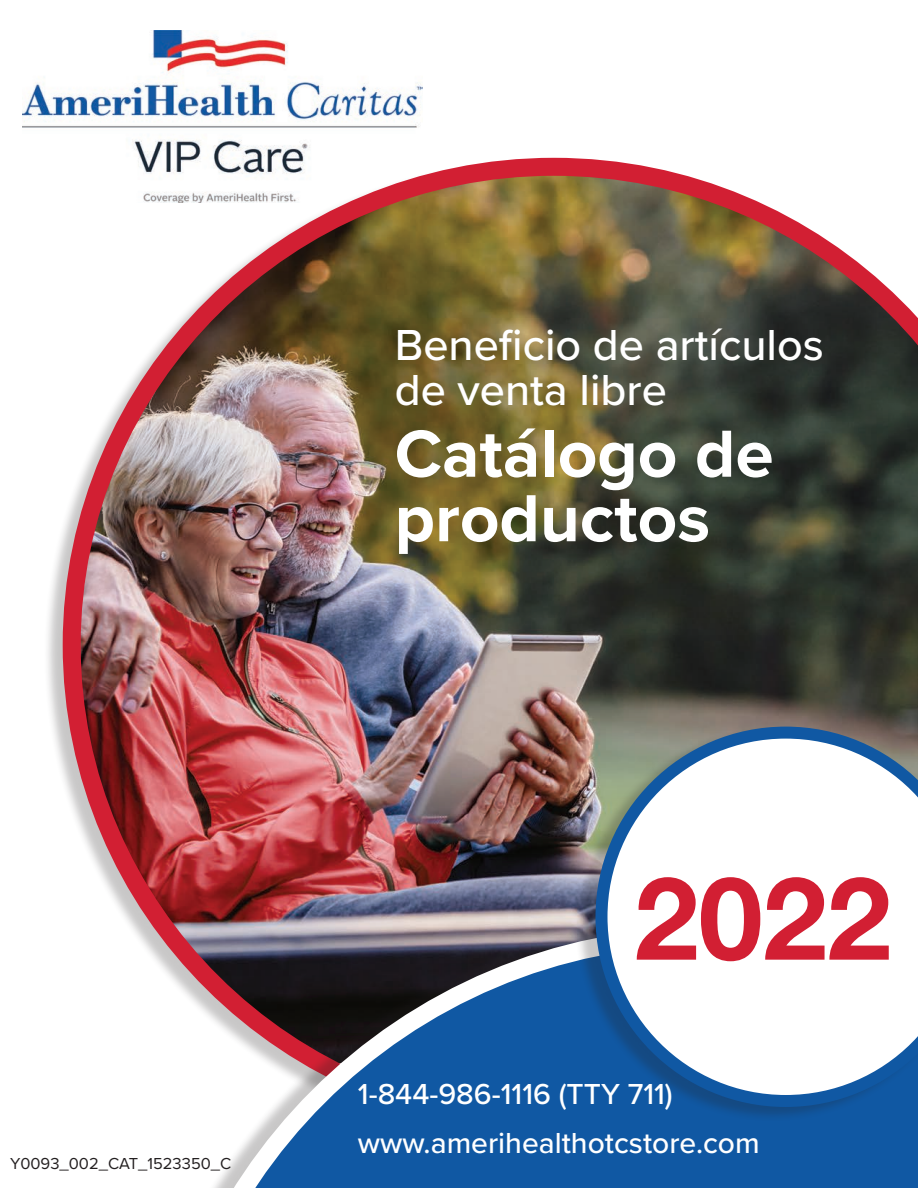
<style>
.page{position:relative;width:918px;height:1188px;background:#fff}
.page>*{position:absolute;margin:0;border:0;box-sizing:border-box;transform-origin:0 0}
.t1{font:700 115.5px "Helvetica Neue LT Std";color:#d21f33}
.t2{font:700 69px/64.5px "Proxima Nova";color:#fff}
.t3{font:500 45px/45px "Proxima Nova";color:#fff}
.t4{font:500 30px "Proxima Nova";color:#fff}
.t5{font:16.5px "Proxima Nova";color:#231f20}
</style>
<div class="page">
<img style="left:23px;top:30px;width:399px;height:128px">
<div style="left:43px;top:159px;width:875px;height:990px;background:#231f20;opacity:.25"></div>
<img style="left:63px;top:158px;width:855px;height:974px">
<div style="left:125px;top:917px;width:793px;height:271px;background:#231f20;opacity:.25"></div>
<svg style="left:148px;top:927px;width:770px;height:261px"></svg>
<div style="left:574px;top:726px;width:344px;height:397px;background:#231f20;opacity:.25"></div>
<svg style="left:595px;top:727px;width:323px;height:380px"></svg>
<p class="t3" style="left:395px;top:321px;width:431px">Beneficio de artículos de venta libre</p>
<p class="t2" style="left:395px;top:420px;width:380px">Catálogo de productos</p>
<p class="t5" style="left:10px;top:1151px;width:223px">Y0093_002_CAT_1523350_C</p>
<p class="t1" style="left:634px;top:847px;width:258px">2022</p>
<p class="t4" style="left:358px;top:1071px;width:316px">1-844-986-1116 (TTY 711)</p>
<p class="t4" style="left:358px;top:1121px;width:403px">www.amerihealthotcstore.com</p>
</div>
